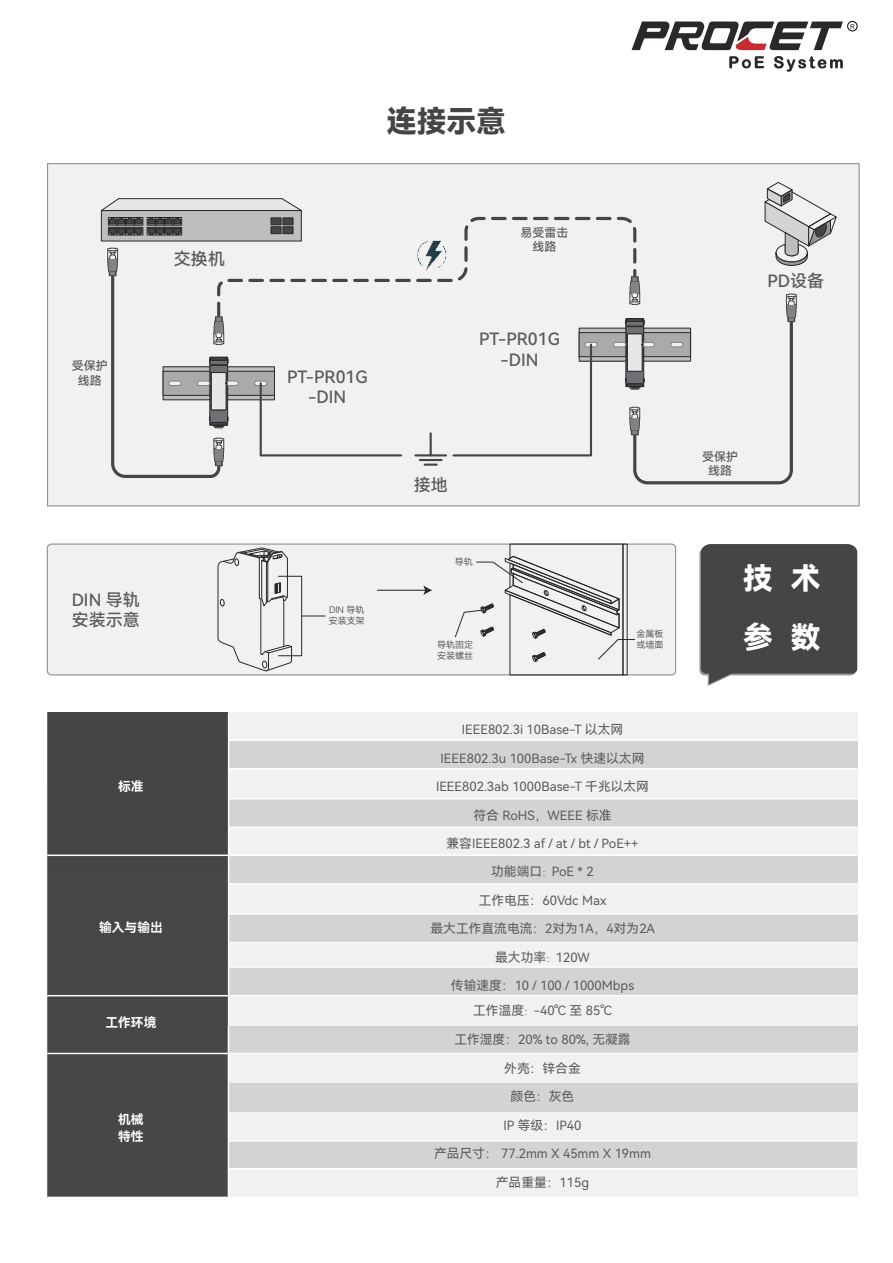
<style>
.page{position:relative;width:893px;height:1263px;background:#fff}
.page>*{position:absolute;margin:0;border:0;box-sizing:border-box;transform-origin:0 0}
.t1{font:29.7px/59.6px "Harmony OS Sans SC Black";color:#fff}
.t2{font:29.7px "Harmony OS Sans SC Black";color:#454446}
.t3{font:16.95px/20.4px "Harmony OS Sans SC Medium";color:#5b5b5e;text-align:center}
.t4{font:12.75px/25.2px "Harmony OS Sans SC";color:#5b5b5e;text-align:center}
.t5{font:12.75px/17px "Harmony OS Sans SC Bold";color:#fff}
.t6{font:12px/14.4px "Harmony OS Sans SC Medium";color:#5b5b5e;text-align:center}
.t7{font:9px/10.8px "Harmony OS Sans SC Light";color:#2b2829}
.t8{font:6.6px "Arial";color:#2b2829}
.s1{font-size:9.6px}
</style>
<div class="page">
<div style="left:47px;top:163px;width:812px;height:343px;background:#f1f1f2;border:1px solid #828386"></div>
<div style="left:101px;top:210px;width:200px;height:31px;background:#bcbec0"></div>
<svg style="left:101px;top:198px;width:201px;height:13px"></svg>
<div style="left:108px;top:227px;width:9px;height:8px;border:1px solid #2b2829"></div>
<div style="left:134px;top:227px;width:9px;height:8px;border:1px solid #2b2829"></div>
<div style="left:134px;top:217px;width:9px;height:8px;border:1px solid #2b2829"></div>
<div style="left:126px;top:217px;width:8px;height:8px;border:1px solid #2b2829"></div>
<div style="left:117px;top:217px;width:9px;height:8px;border:1px solid #2b2829"></div>
<div style="left:108px;top:217px;width:9px;height:8px;border:1px solid #2b2829"></div>
<svg style="left:109px;top:218px;width:33px;height:17px"></svg>
<div style="left:147px;top:227px;width:9px;height:8px;border:1px solid #2b2829"></div>
<div style="left:173px;top:227px;width:9px;height:8px;border:1px solid #2b2829"></div>
<div style="left:173px;top:217px;width:9px;height:8px;border:1px solid #2b2829"></div>
<div style="left:164px;top:217px;width:9px;height:8px;border:1px solid #2b2829"></div>
<div style="left:156px;top:217px;width:8px;height:8px;border:1px solid #2b2829"></div>
<div style="left:147px;top:217px;width:9px;height:8px;border:1px solid #2b2829"></div>
<svg style="left:148px;top:218px;width:33px;height:17px"></svg>
<div style="left:47px;top:1026px;width:810px;height:171px;background:#f1f1f2"></div>
<div style="left:47px;top:712px;width:810px;height:312px;background:#f1f1f2"></div>
<div style="left:154px;top:740px;width:703px;height:29px;background:#d1d3d4"></div>
<div style="left:102px;top:799px;width:755px;height:28px;background:#d1d3d4"></div>
<div style="left:154px;top:855px;width:703px;height:29px;background:#d1d3d4"></div>
<div style="left:154px;top:914px;width:703px;height:29px;background:#d1d3d4"></div>
<div style="left:154px;top:967px;width:703px;height:29px;background:#d1d3d4"></div>
<div style="left:154px;top:1024px;width:703px;height:29px;background:#d1d3d4"></div>
<div style="left:154px;top:1083px;width:703px;height:29px;background:#d1d3d4"></div>
<div style="left:102px;top:1140px;width:755px;height:29px;background:#d1d3d4"></div>
<div style="left:47px;top:712px;width:181px;height:484px;background:#464647"></div>
<hr style="left:228px;top:712px;width:1px;height:312px;background:#fff">
<hr style="left:229px;top:768px;width:628px;height:1px;background:#fff">
<hr style="left:229px;top:827px;width:628px;height:1px;background:#fff">
<hr style="left:229px;top:798px;width:628px;height:1px;background:#fff">
<hr style="left:229px;top:739px;width:628px;height:2px;background:#fff">
<hr style="left:228px;top:883px;width:629px;height:2px;background:#fff">
<hr style="left:228px;top:942px;width:629px;height:1px;background:#fff">
<hr style="left:229px;top:966px;width:628px;height:2px;background:#fff">
<hr style="left:47px;top:995px;width:810px;height:1px;background:#fff">
<hr style="left:228px;top:913px;width:629px;height:2px;background:#fff">
<hr style="left:47px;top:854px;width:810px;height:2px;background:#fff">
<hr style="left:228px;top:1026px;width:1px;height:171px;background:#fff">
<hr style="left:229px;top:1140px;width:628px;height:1px;background:#fff">
<hr style="left:47px;top:1053px;width:810px;height:1px;background:#fff">
<hr style="left:228px;top:1024px;width:629px;height:2px;background:#fff">
<hr style="left:47px;top:1196px;width:810px;height:2px;background:#fff">
<hr style="left:229px;top:1168px;width:628px;height:1px;background:#fff">
<svg style="left:632px;top:21px;width:211px;height:29px"></svg>
<div style="left:847px;top:21px;width:10px;height:10px;border:1px solid #030000;border-radius:50%"></div>
<svg style="left:729px;top:56px;width:35px;height:12px"></svg>
<svg style="left:774px;top:56px;width:69px;height:16px"></svg>
<svg style="left:699px;top:544px;width:158px;height:142px;background:#545355"></svg>
<div style="left:47px;top:544px;width:629px;height:131px;background:#f1f1f2;border-radius:4px"></div>
<div style="left:47px;top:544px;width:629px;height:131px;border:1px solid #828386;border-radius:4px"></div>
<hr style="left:377px;top:590px;width:49px;height:1px;background:#2b2829">
<svg style="left:423px;top:585px;width:9px;height:10px"></svg>
<svg style="left:455px;top:544px;width:180px;height:131px"></svg>
<svg style="left:218px;top:547px;width:74px;height:125px"></svg>
<div style="left:278px;top:576px;width:24px;height:80px;border:1px solid #2b2829"></div>
<svg style="left:216px;top:215px;width:409px;height:67px"></svg>
<div style="left:579px;top:328px;width:47px;height:33px;background:linear-gradient(to right,#bcbec0,#bcbec0)"></div>
<div style="left:579px;top:328px;width:47px;height:33px;border:1px solid #2b2829"></div>
<div style="left:579px;top:333px;width:47px;height:24px;background:#a8aaac"></div>
<div style="left:579px;top:332px;width:47px;height:25px;border:1px solid #2b2829"></div>
<div style="left:585px;top:342px;width:12px;height:5px;background:#f1f1f2;border-radius:2px"></div>
<div style="left:585px;top:342px;width:12px;height:5px;border:1px solid #828386;border-radius:2px"></div>
<div style="left:613px;top:342px;width:13px;height:5px;background:#f1f1f2;border-radius:2px"></div>
<div style="left:613px;top:342px;width:13px;height:5px;border:1px solid #828386;border-radius:2px"></div>
<svg style="left:625px;top:182px;width:212px;height:303px"></svg>
<div style="left:671px;top:342px;width:12px;height:5px;background:#f1f1f2;border-radius:2px"></div>
<div style="left:670px;top:342px;width:13px;height:5px;border:1px solid #828386;border-radius:2px"></div>
<hr style="left:430px;top:433px;width:2px;height:22px;background:#454446">
<hr style="left:415px;top:454px;width:31px;height:2px;background:#454446">
<hr style="left:420px;top:459px;width:22px;height:2px;background:#454446">
<svg style="left:425px;top:464px;width:12px;height:2px"></svg>
<svg style="left:107px;top:248px;width:296px;height:230px"></svg>
<svg style="left:452px;top:342px;width:141px;height:115px"></svg>
<p class="t6" style="left:72px;top:358px;width:38px">受保护线路</p>
<h2 class="t3" style="left:174px;top:248px;width:53px">交换机</h2>
<h2 class="t3" style="left:72px;top:589px;width:70px;text-align:left">DIN 导轨安装示意</h2>
<p class="t5" style="left:118px;top:777px;width:27px">标准</p>
<p class="t5" style="left:99px;top:918px;width:65px">输入与输出</p>
<p class="t5" style="left:105px;top:1014px;width:53px">工作环境</p>
<p class="t5" style="left:118px;top:1110px;width:27px">机械特性</p>
<h1 class="t2" style="left:387px;top:100px;width:121px">连接示意</h1>
<h2 class="t3" style="left:287px;top:367px;width:82px">PT-PR01G -DIN</h2>
<p class="t7" style="left:329px;top:604px;width:37px">DIN 导轨安装支架</p>
<p class="t6" style="left:520px;top:225px;width:49px">易受雷击线路</p>
<h2 class="t3" style="left:479px;top:329px;width:82px">PT-PR01G -DIN</h2>
<h2 class="t3" style="left:414px;top:474px;width:36px">接地</h2>
<p class="t7" style="left:455px;top:556px;width:19px">导轨</p>
<p class="t7" style="left:437px;top:639px;width:37px">导轨固定安装螺丝</p>
<p class="t7" style="left:637px;top:628px;width:28px">金属板或墙面</p>
<p class="t4" style="left:462px;top:716px;width:163px">IEEE802.3i 10Base-T 以太网</p>
<p class="t4" style="left:441px;top:745px;width:205px">IEEE802.3u 100Base-Tx 快速以太网</p>
<p class="t4" style="left:436px;top:773px;width:214px">IEEE802.3ab 1000Base-T 千兆以太网</p>
<p class="t4" style="left:473px;top:802px;width:140px">符合 RoHS，WEEE 标准</p>
<p class="t4" style="left:447px;top:830px;width:193px">兼容IEEE802.3 af / at / bt / PoE++</p>
<p class="t4" style="left:491px;top:859px;width:104px">功能端口<span class="s1">：</span>PoE * 2</p>
<p class="t4" style="left:479px;top:887px;width:129px">工作电压：60Vdc Max</p>
<p class="t4" style="left:430px;top:916px;width:226px">最大工作直流电流：2对为1A，4对为2A</p>
<p class="t4" style="left:495px;top:944px;width:96px">最大功率<span class="s1">：</span>120W</p>
<p class="t4" style="left:451px;top:973px;width:185px">传输速度：10 / 100 / 1000Mbps工作温度<span class="s1">：</span>-40℃ 至 85℃</p>
<p class="t4" style="left:454px;top:1026px;width:178px">工作湿度：20% to 80%, 无凝露</p>
<p class="t4" style="left:504px;top:1055px;width:78px">外壳：锌合金</p>
<p class="t4" style="left:511px;top:1084px;width:65px">颜色：灰色</p>
<p class="t4" style="left:503px;top:1112px;width:79px">IP 等级：IP40</p>
<p class="t4" style="left:434px;top:1141px;width:218px">产品尺寸： 77.2mm X 45mm X 19mm</p>
<p class="t4" style="left:496px;top:1169px;width:95px">产品重量：115g</p>
<p class="t8" style="left:850px;top:22px;width:6px">R</p>
<h2 class="t3" style="left:767px;top:270px;width:58px">PD设备</h2>
<p class="t6" style="left:702px;top:449px;width:37px">受保护线路</p>
<h1 class="t1" style="left:743px;top:547px;width:79px">技术参数</h1>
</div>
